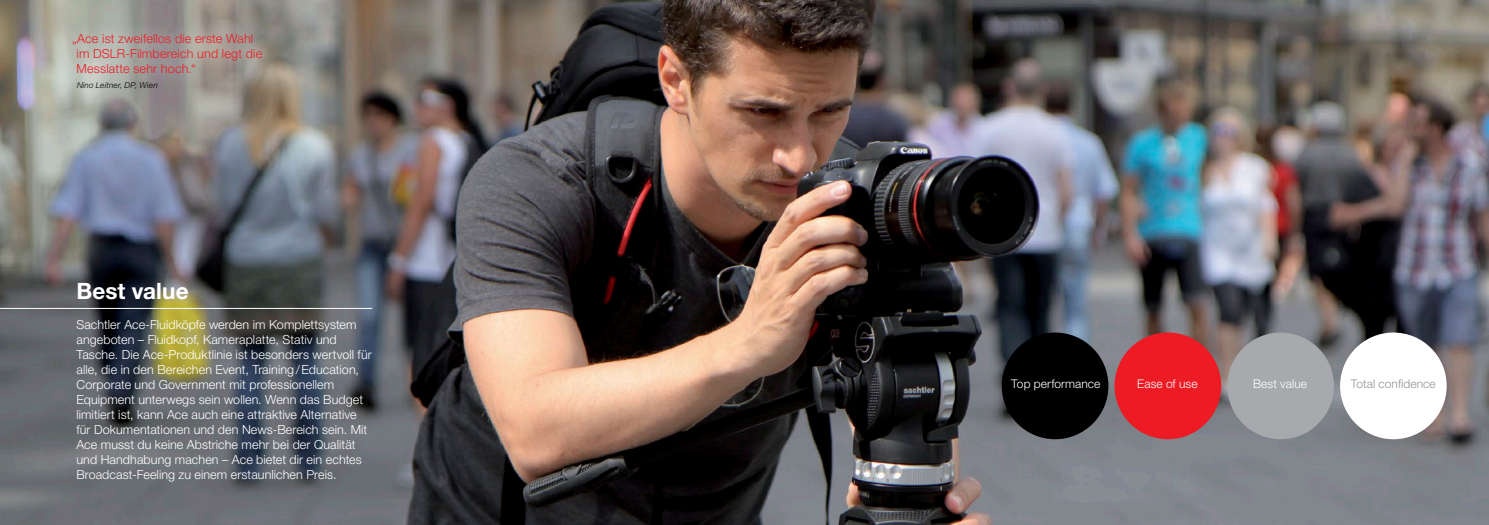
<style>
.page{position:relative;width:1489px;height:525px;background:#fff}
.page>*{position:absolute;margin:0;border:0;box-sizing:border-box;transform-origin:0 0}
.t1{font:700 22.5px "Helvetica Neue LT Pro";letter-spacing:.005em;color:#fff}
.t2{font:300 12.5px/15px "Helvetica Neue LT Pro";letter-spacing:.005em;color:#fff}
.t3{font:300 12.5px/15px "Helvetica Neue LT Pro";letter-spacing:.015em;color:#ec1b24}
.t4{font:300 11.88px "Helvetica Neue LT Pro";letter-spacing:.01em;color:#fff}
.t5{font:300 11.88px "Helvetica Neue LT Pro";letter-spacing:.01em;color:#939498}
.t6{font:italic 300 8.12px "Helvetica Neue LT Pro";letter-spacing:.02em;color:#000}
</style>
<div class="page">
<img style="left:0;top:0;width:1488px;height:524px">
<div style="left:57px;top:18px;width:220px;height:71px;background:#fff;opacity:.2"></div>
<div style="left:1001px;top:332px;width:107px;height:107px;background:#000;border-radius:50%"></div>
<div style="left:1114px;top:332px;width:107px;height:107px;background:#ec1b24;border-radius:50%"></div>
<div style="left:1227px;top:332px;width:106px;height:107px;background:#a7a9ac;border-radius:50%"></div>
<div style="left:1339px;top:332px;width:107px;height:107px;background:#fff;border-radius:50%"></div>
<hr style="left:0;top:308px;width:372px;height:1px;background:#fff">
<p class="t3" style="left:76px;top:31px;width:187px;text-indent:-4px">„Ace ist zweifellos die erste Wahl im DSLR-Filmbereich und legt die<br>Messlatte sehr hoch.“</p>
<p class="t6" style="left:77px;top:80px;width:82px">Nino Leitner, DP, Wien</p>
<h1 class="t1" style="left:76px;top:277px;width:114px">Best value</h1>
<p class="t2" style="left:76px;top:316px;width:297px">Sachtler Ace-Fluidköpfe werden im Komplettsystem angeboten – Fluidkopf, Kameraplatte, Stativ und Tasche. Die Ace-Produktlinie ist besonders wertvoll für alle, die in den Bereichen Event, Training/Education, Corporate und Government mit professionellem Equipment unterwegs sein wollen. Wenn das Budget limitiert ist, kann Ace auch eine attraktive Alternative für Dokumentationen und den News-Bereich sein. Mit Ace musst du keine Abstriche mehr bei der Qualität und Handhabung machen – Ace bietet dir ein echtes Broadcast-Feeling zu einem erstaunlichen Preis.</p>
<p class="t4" style="left:1011px;top:376px;width:91px">Top performance</p>
<p class="t4" style="left:1137px;top:376px;width:62px">Ease of use</p>
<p class="t4" style="left:1253px;top:376px;width:55px">Best value</p>
<p class="t5" style="left:1350px;top:376px;width:86px">Total confidence</p>
</div>
